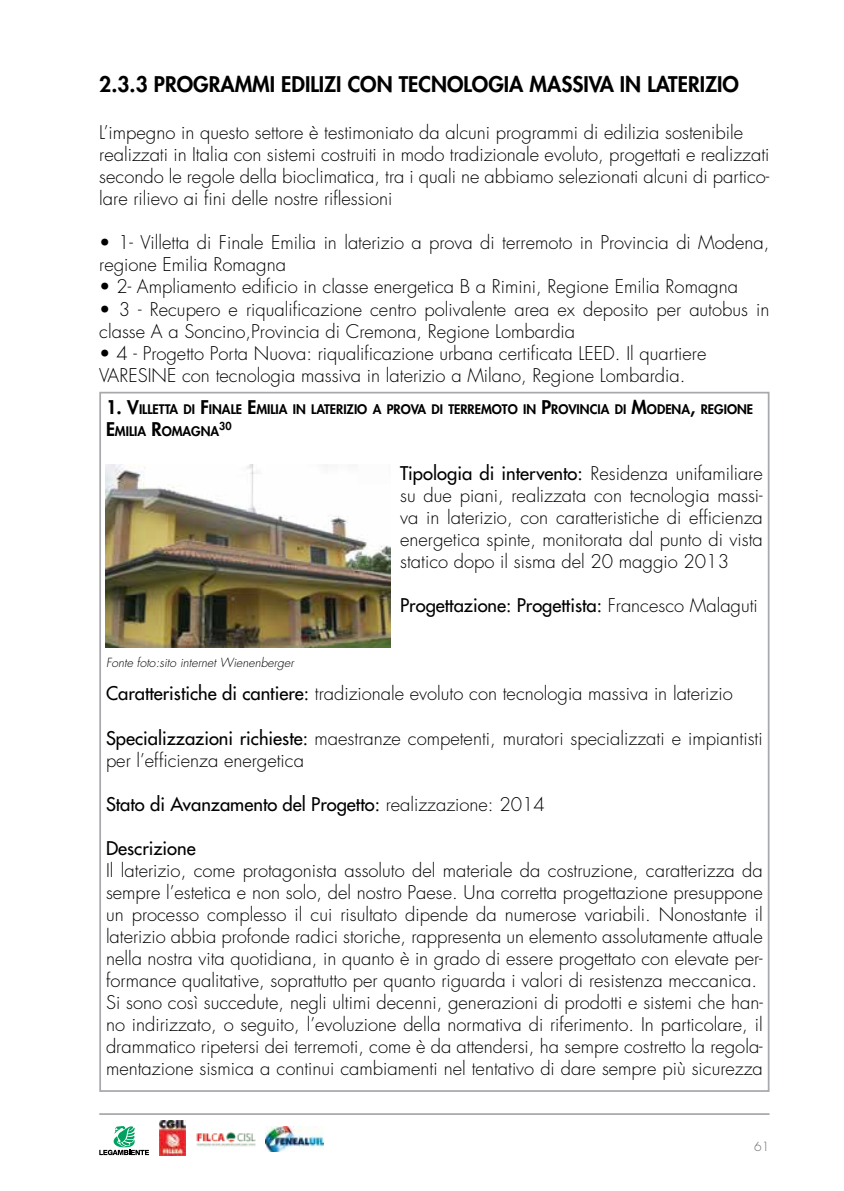
<style>
.page{position:relative;width:844px;height:1191px;background:#fff}
.page>*{position:absolute;margin:0;border:0;box-sizing:border-box;transform-origin:0 0}
.t1{font:800 21px "Futura Std";color:#000}
.t2{font:300 18.38px/22.1px "Futura Std";color:#000}
.t3{font:500 18.38px "Futura Std";color:#000}
.t4{font:800 12.78px/22.1px "Futura Std";color:#000}
.t5{font:italic 300 12.25px "Futura Std";color:#000}
.t6{font:300 12.25px "Futura Std";color:#636466}
.t7{font:800 10.67px "Futura Std";color:#000}
.s1{font-size:18.38px}
.s2{font-weight:500}
.s3{font-weight:300}
</style>
<div class="page">
<hr style="left:99px;top:1113px;width:670px;height:2px;background:#a7a9ac">
<svg style="left:99px;top:1126px;width:50px;height:29px"></svg>
<img style="left:159px;top:1120px;width:27px;height:35px">
<img style="left:196px;top:1132px;width:60px;height:15px">
<img style="left:265px;top:1126px;width:59px;height:25px">
<img style="left:105px;top:464px;width:285px;height:183px">
<p class="t1" style="left:99px;top:71px;width:641px">2.3.3 PROGRAMMI EDILIZI CON TECNOLOGIA MASSIVA IN LATERIZIO</p>
<p class="t2" style="left:99px;top:122px;width:671px">L’impegno in questo settore è testimoniato da alcuni programmi di edilizia sostenibile realizzati in Italia con sistemi costruiti in modo tradizionale evoluto, progettati e realizzati secondo le regole della bioclimatica, tra i quali ne abbiamo selezionati alcuni di partico&shy;lare rilievo ai fini delle nostre riflessioni</p>
<p class="t2" style="left:99px;top:232px;width:671px">• 1- Villetta di Finale Emilia in laterizio a prova di terremoto in Provincia di Modena, regione Emilia Romagna</p>
<p class="t2" style="left:99px;top:276px;width:640px">• 2- Ampliamento edificio in classe energetica B a Rimini, Regione Emilia Romagna</p>
<p class="t2" style="left:99px;top:298px;width:671px">• 3 - Recupero e riqualificazione centro polivalente area ex deposito per autobus in classe A a Soncino,Provincia di Cremona, Regione Lombardia</p>
<p class="t2" style="left:99px;top:342px;width:608px">• 4 - Progetto Porta Nuova: riqualificazione urbana certificata LEED. Il quartiere<br>VARESINE con tecnologia massiva in laterizio a Milano, Regione Lombardia.</p>
<p class="t4" style="left:106px;top:398px;width:647px"><span class="s1">1. V</span>ILLETTA DI <span class="s1">F</span>INALE <span class="s1">E</span>MILIA IN LATERIZIO A PROVA DI TERREMOTO IN <span class="s1">P</span>ROVINCIA DI <span class="s1">M</span>ODENA<span class="s1">,</span> REGIONE<br><span class="s1">E</span>MILIA <span class="s1">R</span>OMAGNA</p>
<p class="t7" style="left:219px;top:419px;width:14px">30</p>
<p class="t5" style="left:106px;top:655px;width:189px">Fonte foto:sito internet Wienenberger</p>
<p class="t2" style="left:400px;top:462px;width:364px;text-align:justify"><span class="s2">Tipologia di intervento:</span> Residenza unifamiliare su due piani, realizzata con tecnologia massi&shy;va in laterizio, con caratteristiche di efficienza energetica spinte, monitorata dal punto di vista statico dopo il sisma del 20 maggio 2013</p>
<p class="t3" style="left:400px;top:594px;width:359px">Progettazione: Progettista: <span class="s3">Francesco Malaguti</span></p>
<p class="t2" style="left:106px;top:683px;width:628px"><span class="s2">Caratteristiche di cantiere:</span> tradizionale evoluto con tecnologia massiva in laterizio</p>
<p class="t2" style="left:106px;top:727px;width:658px"><span class="s2">Specializzazioni richieste:</span> maestranze competenti, muratori specializzati e impiantisti per l’efficienza energetica</p>
<p class="t3" style="left:106px;top:792px;width:440px">Stato di Avanzamento del Progetto: <span class="s3">realizzazione: 2014</span></p>
<p class="t3" style="left:106px;top:836px;width:91px">Descrizione</p>
<p class="t2" style="left:106px;top:859px;width:658px">Il laterizio, come protagonista assoluto del materiale da costruzione, caratterizza da sempre l’estetica e non solo, del nostro Paese. Una corretta progettazione presuppone un processo complesso il cui risultato dipende da numerose variabili. Nonostante il laterizio abbia profonde radici storiche, rappresenta un elemento assolutamente attuale nella nostra vita quotidiana, in quanto è in grado di essere progettato con elevate per&shy;formance qualitative, soprattutto per quanto riguarda i valori di resistenza meccanica.<br>Si sono così succedute, negli ultimi decenni, generazioni di prodotti e sistemi che han&shy;no indirizzato, o seguito, l’evoluzione della normativa di riferimento. In particolare, il drammatico ripetersi dei terremoti, come è da attendersi, ha sempre costretto la regola&shy;mentazione sismica a continui cambiamenti nel tentativo di dare sempre più sicurezza</p>
<p class="t6" style="left:754px;top:1139px;width:17px">61</p>
</div>
